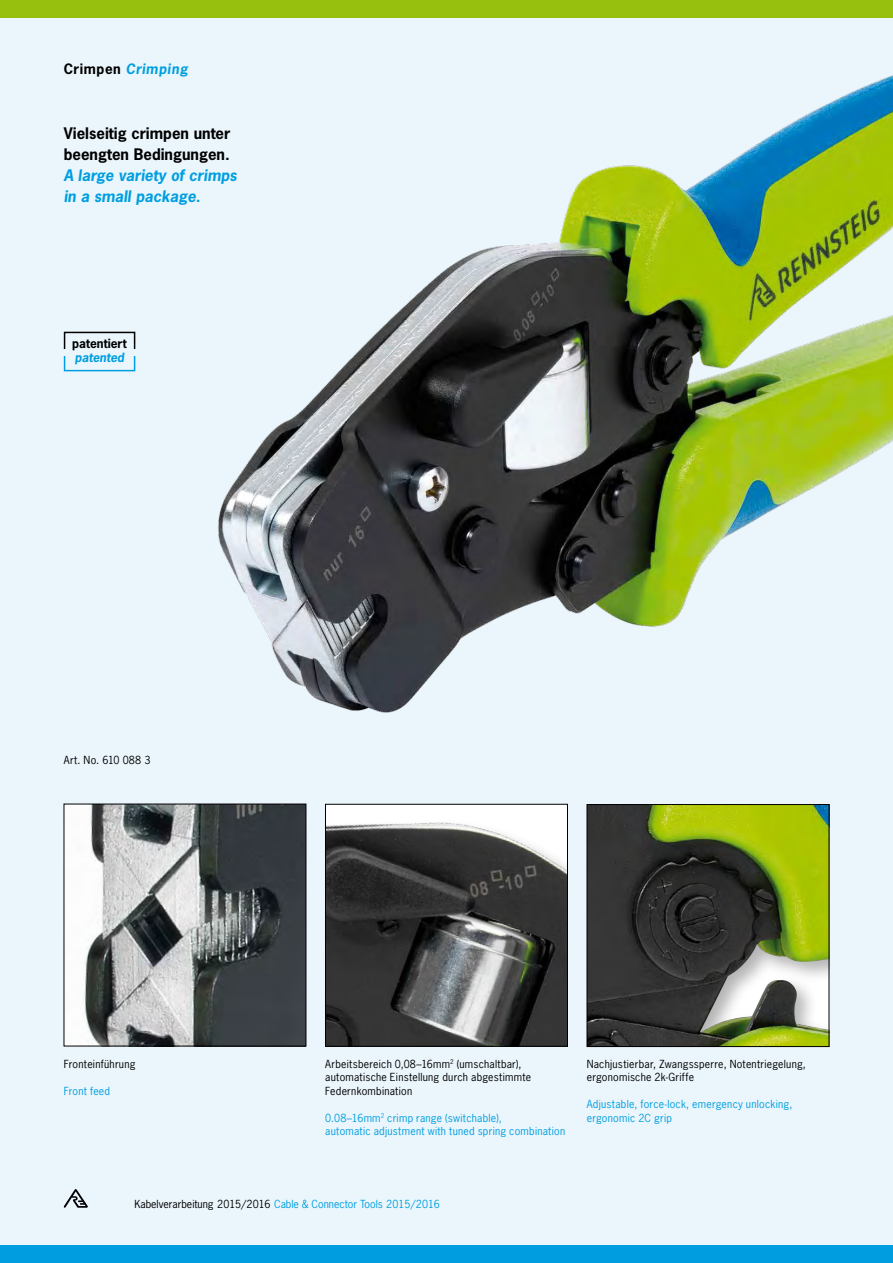
<style>
.page{position:relative;width:893px;height:1263px;background:#fff}
.page>*{position:absolute;margin:0;border:0;box-sizing:border-box;transform-origin:0 0}
.t1{font:700 15px/21px "News Gothic Std";color:#000}
.t2{font:italic 700 15px/21px "News Gothic Std";color:#009ee0}
.t3{font:italic 700 13.5px "News Gothic Std";letter-spacing:.045em;color:#009ee0}
.t4{font:700 12px "News Gothic Std";color:#000}
.t5{font:italic 700 12px "News Gothic Std";color:#009ee0}
.t6{font:10.5px/13.5px "News Gothic Std";letter-spacing:.025em;color:#000}
.t7{font:10.5px/13.5px "News Gothic Std";letter-spacing:.02em;color:#009ee0}
.t8{font:10.5px "News Gothic Std";color:#009ee0}
.s1{font-style:normal;color:#000}
.s2{color:#000}
</style>
<div class="page">
<div style="left:0;top:17px;width:893px;height:1246px;background:#ebf6fc"></div>
<div style="left:0;top:0;width:893px;height:17px;background:#97bf0d"></div>
<div style="left:0;top:1246px;width:893px;height:17px;background:#009ee0"></div>
<img style="left:589px;top:806px;width:238px;height:239px">
<div style="left:587px;top:804px;width:242px;height:243px;border:1px solid #000"></div>
<img style="left:327px;top:806px;width:239px;height:238px">
<div style="left:325px;top:804px;width:243px;height:242px;border:1px solid #000"></div>
<img style="left:66px;top:806px;width:238px;height:238px">
<div style="left:64px;top:804px;width:242px;height:242px;border:1px solid #000"></div>
<svg style="left:64px;top:1189px;width:24px;height:19px"></svg>
<img style="left:218px;top:75px;width:675px;height:638px">
<div style="left:64px;top:332px;width:71px;height:20px;border:2px solid #000"></div>
<div style="left:64px;top:351px;width:71px;height:20px;border:2px solid #009ee0"></div>
<div style="left:62px;top:349px;width:76px;height:6px;background:#ebf6fc"></div>
<p class="t3" style="left:64px;top:60px;width:125px"><span class="s1">Crimpen</span> Crimping</p>
<h1 class="t1" style="left:64px;top:123px;width:168px">Vielseitig crimpen unter beengten Bedingungen.</h1>
<h1 class="t2" style="left:64px;top:165px;width:175px">A large variety of crimps in a small package.</h1>
<p class="t4" style="left:72px;top:336px;width:56px">patentiert</p>
<p class="t5" style="left:75px;top:350px;width:51px">patented</p>
<p class="t6" style="left:64px;top:753px;width:88px">Art. No. 610 088 3</p>
<p class="t6" style="left:64px;top:1057px;width:73px">Fronteinführung</p>
<p class="t7" style="left:64px;top:1084px;width:48px">Front feed</p>
<p class="t6" style="left:325px;top:1057px;width:207px">Arbeitsbereich 0,08–16mm<sup>2</sup> (umschaltbar), automatische Einstellung durch abgestimmte<br>Federnkombination</p>
<p class="t7" style="left:325px;top:1111px;width:241px">0.08–16mm<sup>2</sup> crimp range (switchable),<br>automatic adjustment with tuned spring combination</p>
<p class="t6" style="left:587px;top:1057px;width:221px">Nachjustierbar, Zwangssperre, Notentriegelung, ergonomische 2k-Griffe</p>
<p class="t7" style="left:587px;top:1097px;width:207px">Adjustable, force-lock, emergency unlocking, ergonomic 2C grip</p>
<p class="t8" style="left:134px;top:1197px;width:307px"><span class="s2">Kabelverarbeitung 2015/2016</span> Cable &amp; Connector Tools 2015/2016</p>
</div>
